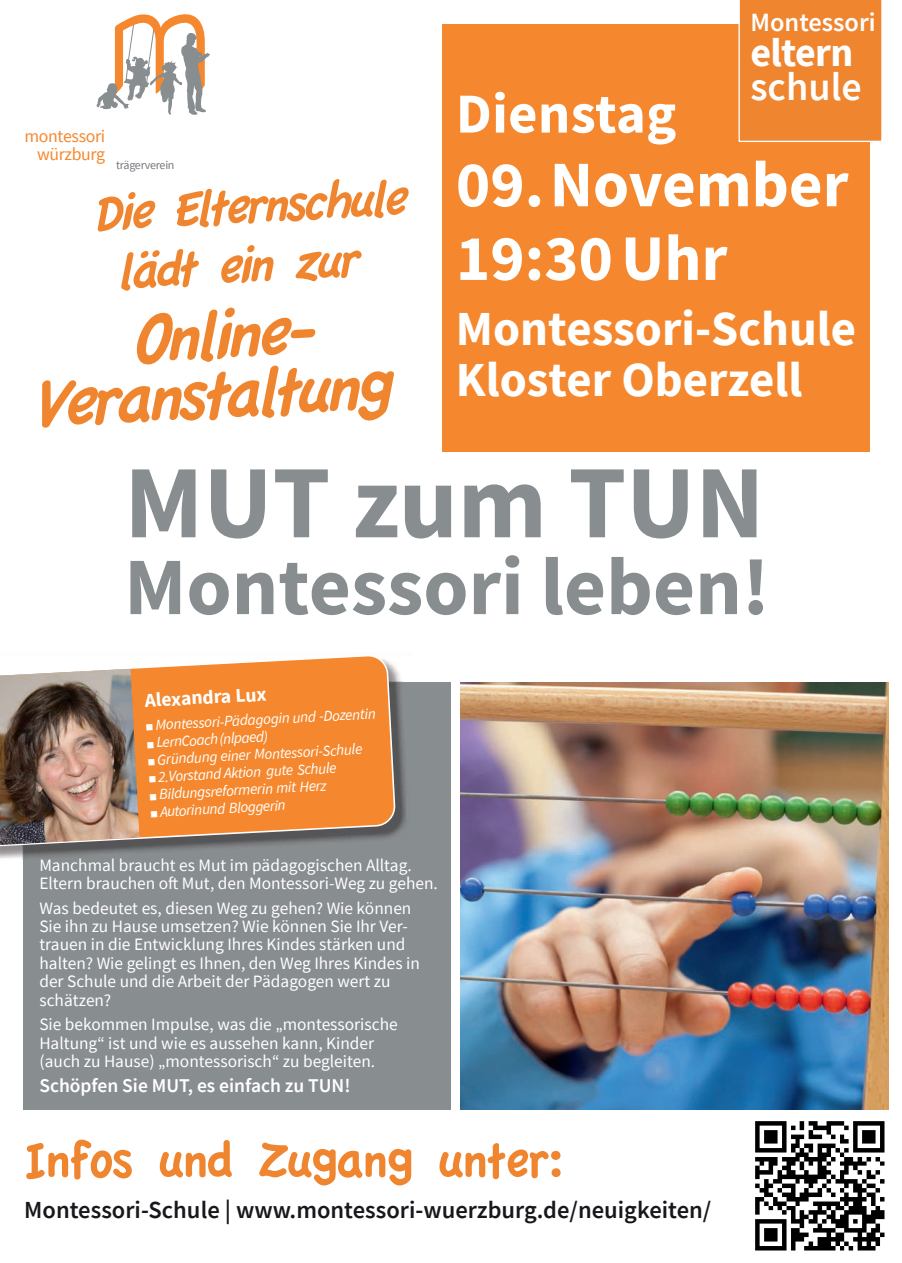
<style>
.page{position:relative;width:902px;height:1263px;background:#fff}
.page>*{position:absolute;margin:0;border:0;box-sizing:border-box;transform-origin:0 0}
.t1{font:700 103.95px "Source Sans Pro";color:#888d90}
.t2{font:700 81.6px "Source Sans Pro";color:#888d90}
.t3{font:italic 72.15px/59.1px "Apple Casual";color:#ef852f;text-align:center}
.t4{font:700 65.1px/73.7px "Source Sans Pro";color:#fff}
.t5{font:700 56.55px "Source Sans Pro";letter-spacing:.005em;color:#fff}
.t6{font:54.15px "Apple Casual";letter-spacing:-.05em;color:#ef852f}
.t7{font:italic 53.1px/59.1px "Apple Casual";color:#ef852f;text-align:center}
.t8{font:700 48.9px/50.6px "Source Sans Pro";color:#fff}
.t9{font:700 39.9px "Source Sans Pro";letter-spacing:-.015em;color:#fff}
.t10{font:600 39.9px "Source Sans Pro";color:#fff}
.t11{font:600 26.4px "Source Sans Pro";color:#fff}
.t12{font:600 24.6px "Source Sans Pro";color:#18181c}
.t13{font:600 19.5px "Source Sans Pro";color:#fff}
.t14{font:700 19.5px "Source Sans Pro";color:#fff}
.t15{font:17.85px/17.9px "Source Sans Pro";letter-spacing:-.02em;color:#f5882e;text-align:right}
.t16{font:17.4px/18.5px "Source Sans Pro";color:#fff}
.t17{font:italic 15.15px "Source Sans Pro";color:#fff}
.t18{font:12px "Source Sans Pro";letter-spacing:-.025em;color:#767a7e}
.s1{font-size:7.65px}
</style>
<div class="page">
<img style="left:460px;top:682px;width:428px;height:428px">
<svg style="left:96px;top:14px;width:114px;height:101px"></svg>
<div style="left:23px;top:682px;width:427px;height:428px;background:#888d90"></div>
<div style="left:442px;top:25px;width:427px;height:427px;background:#f5882e"></div>
<svg style="left:738px;top:0;width:144px;height:142px"></svg>
<img style="left:0;top:667px;width:406px;height:193px">
<svg style="left:0;top:656px;width:395px;height:192px;background:#e88e44"></svg>
<img style="left:0;top:669px;width:139px;height:176px">
<img style="left:755px;top:1121px;width:130px;height:130px">
<h3 class="t11" style="left:750px;top:5px;width:127px">Montessori</h3>
<h3 class="t9" style="left:750px;top:26px;width:104px">eltern</h3>
<h3 class="t10" style="left:750px;top:61px;width:113px">schule</h3>
<h3 class="t5" style="left:456px;top:76px;width:222px">Dienstag</h3>
<h3 class="t4" style="left:456px;top:147px;width:394px">09.November<br>19:30Uhr</h3>
<h3 class="t8" style="left:456px;top:303px;width:402px">Montessori-Schule<br>Kloster Oberzell</h3>
<p class="t15" style="left:24px;top:127px;width:82px">montessori würzburg</p>
<p class="t18" style="left:116px;top:157px;width:60px">trägerverein</p>
<h3 class="t7" style="left:89px;top:186px;width:316px;rotate:-3deg">Die Elternschule lädt ein zur</h3>
<h3 class="t3" style="left:26px;top:317px;width:361px;rotate:-3deg">Online-<br>Veranstaltung</h3>
<h1 class="t1" style="left:124px;top:432px;width:641px">MUT zum TUN</h1>
<h2 class="t2" style="left:124px;top:532px;width:647px">Montessori leben!</h2>
<p class="t14" style="left:144px;top:687px;width:123px;rotate:-3deg">Alexandra Lux</p>
<p class="t17" style="left:145px;top:716px;width:232px;rotate:-3deg"><span class="s1">■</span> Montessori-Pädagogin und -Dozentin</p>
<p class="t17" style="left:146px;top:733px;width:123px;rotate:-3deg"><span class="s1">■</span> LernCoach(nlpaed)</p>
<p class="t17" style="left:147px;top:750px;width:216px;rotate:-3deg"><span class="s1">■</span> Gründung einer Montessori-Schule</p>
<p class="t17" style="left:148px;top:768px;width:189px;rotate:-3deg"><span class="s1">■</span> 2.Vorstand Aktion gute Schule</p>
<p class="t17" style="left:149px;top:785px;width:179px;rotate:-3deg"><span class="s1">■</span> Bildungsreformerin mit Herz</p>
<p class="t17" style="left:150px;top:802px;width:137px;rotate:-3deg"><span class="s1">■</span> Autorinund Bloggerin</p>
<p class="t16" style="left:39px;top:855px;width:400px">Manchmal braucht es Mut im pädagogischen Alltag.<br>Eltern brauchen oft Mut, den Montessori-Weg zu gehen.</p>
<p class="t16" style="left:39px;top:898px;width:382px">Was bedeutet es, diesen Weg zu gehen? Wie können Sie ihn zu Hause umsetzen? Wie können Sie Ihr Ver&shy;trauen in die Entwicklung Ihres Kindes stärken und halten? Wie gelingt es Ihnen, den Weg Ihres Kindes in der Schule und die Arbeit der Pädagogen wert zu schätzen?</p>
<p class="t16" style="left:39px;top:1015px;width:360px">Sie bekommen Impulse, was die „montessorische<br>Haltung“ ist und wie es aussehen kann, Kinder (auch zu Hause) „montessorisch“ zu begleiten.</p>
<p class="t13" style="left:39px;top:1072px;width:313px">Schöpfen Sie MUT, es einfach zu TUN!</p>
<h3 class="t6" style="left:24px;top:1131px;width:542px">Infos und Zugang unter:</h3>
<h3 class="t12" style="left:24px;top:1193px;width:688px">Montessori-Schule | www.montessori-wuerzburg.de/neuigkeiten/</h3>
</div>
